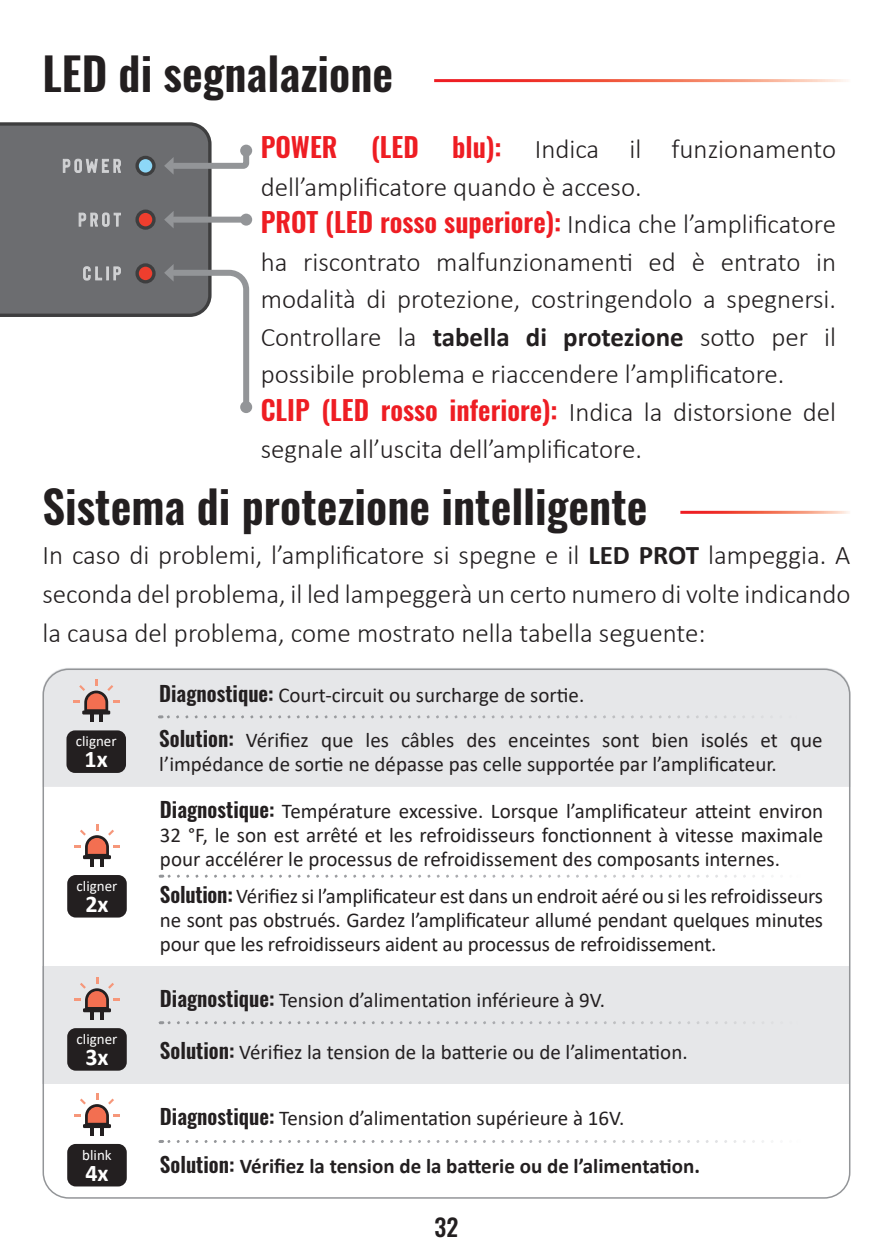
<style>
.page{position:relative;width:893px;height:1259px;background:#fff}
.page>*{position:absolute;margin:0;border:0;box-sizing:border-box;transform-origin:0 0}
.t1{font:600 45px "Oswald";color:#231f20}
.t2{font:300 27px/37.5px "Calibri";color:#231f20}
.t3{font:700 24px "Calibri";color:#fff}
.t4{font:500 24px "Oswald";color:#231f20}
.t5{font:21px/24px "Calibri";color:#231f20;text-align:justify}
.t6{font:700 21px "Calibri";color:#231f20}
.t7{font:15px "Calibri";color:#fff}
.s1{font-family:"Oswald";font-weight:600;color:#ee1d23}
.s2{font-weight:700}
.s3{font-family:"Oswald";font-weight:600}
</style>
<div class="page">
<svg style="left:0;top:122px;width:252px;height:291px"></svg>
<div style="left:240px;top:401px;width:12px;height:12px;background:#939598;border-radius:50%"></div>
<div style="left:43px;top:668px;width:807px;height:119px;background:#e6e7e9"></div>
<div style="left:43px;top:965px;width:807px;height:119px;background:#e6e7e9"></div>
<svg style="left:73px;top:679px;width:46px;height:43px;background:#c7b2ae"></svg>
<div style="left:66px;top:730px;width:60px;height:43px;background:#231f20;border-radius:9px"></div>
<svg style="left:74px;top:977px;width:46px;height:43px"></svg>
<div style="left:67px;top:1028px;width:60px;height:42px;background:#231f20;border-radius:9px"></div>
<svg style="left:74px;top:1093px;width:46px;height:42px"></svg>
<div style="left:67px;top:1144px;width:60px;height:42px;background:#231f20;border-radius:9px"></div>
<svg style="left:74px;top:824px;width:46px;height:42px"></svg>
<div style="left:67px;top:875px;width:60px;height:42px;background:#231f20;border-radius:9px"></div>
<svg style="left:168px;top:715px;width:630px;height:3px;background:#dadbdd"></svg>
<svg style="left:169px;top:874px;width:604px;height:3px"></svg>
<svg style="left:169px;top:1021px;width:586px;height:3px"></svg>
<svg style="left:169px;top:1140px;width:604px;height:3px"></svg>
<p class="t1" style="left:43px;top:42px;width:352px">LED di segnalazione</p>
<p class="t2" style="left:261px;top:130px;width:577px"><span class="s1">POWER (LED blu):</span> Indica il funzionamento dell’amplificatore quando è acceso.</p>
<p class="t2" style="left:261px;top:205px;width:577px;text-align:justify"><span class="s1">PROT (LED rosso superiore):</span> Indica che l’amplificatore ha riscontrato malfunzionamenti ed è entrato in modalità di protezione, costringendolo a spegnersi.<br>Controllare la <span class="s2">tabella di protezione</span> sotto per il possibile problema e riaccendere l’amplificatore.</p>
<p class="t2" style="left:261px;top:393px;width:577px"><span class="s1">CLIP (LED rosso inferiore):</span> Indica la distorsione del segnale all’uscita dell’amplificatore.</p>
<p class="t1" style="left:43px;top:475px;width:606px">Sistema di protezione intelligente</p>
<p class="t2" style="left:43px;top:535px;width:809px;line-height:39px;text-align:justify">In caso di problemi, l’amplificatore si spegne e il <span class="s2">LED PROT</span> lampeggia. A seconda del problema, il led lampeggerà un certo numero di volte indicando la causa del problema, come mostrato nella tabella seguente:</p>
<p class="t7" style="left:76px;top:731px;width:42px">cligner</p>
<p class="t3" style="left:85px;top:742px;width:25px">1x</p>
<p class="t7" style="left:77px;top:875px;width:42px">cligner</p>
<p class="t3" style="left:85px;top:887px;width:25px">2x</p>
<p class="t7" style="left:77px;top:1028px;width:42px">cligner</p>
<p class="t3" style="left:85px;top:1040px;width:25px">3x</p>
<p class="t7" style="left:82px;top:1144px;width:31px">blink</p>
<p class="t3" style="left:85px;top:1156px;width:25px">4x</p>
<p class="t5" style="left:159px;top:683px;width:427px"><span class="s3">Diagnostique:</span> Court-circuit ou surcharge de sortie.</p>
<p class="t5" style="left:159px;top:727px;width:665px"><span class="s3">Solution:</span> Vérifiez que les câbles des enceintes sont bien isolés et que l’impédance de sortie ne dépasse pas celle supportée par l’amplificateur.</p>
<p class="t5" style="left:160px;top:799px;width:665px"><span class="s3">Diagnostique:</span> Température excessive. Lorsque l’amplificateur atteint environ 32 °F, le son est arrêté et les refroidisseurs fonctionnent à vitesse maximale pour accélérer le processus de refroidissement des composants internes.</p>
<p class="t5" style="left:160px;top:884px;width:665px"><span class="s3">Solution:</span> Vérifiez si l’amplificateur est dans un endroit aéré ou si les refroidisseurs ne sont pas obstrués. Gardez l’amplificateur allumé pendant quelques minutes pour que les refroidisseurs aident au processus de refroidissement.</p>
<p class="t5" style="left:160px;top:988px;width:447px"><span class="s3">Diagnostique:</span> Tension d’alimentation inférieure à 9V.</p>
<p class="t5" style="left:160px;top:1039px;width:529px"><span class="s3">Solution:</span> Vérifiez la tension de la batterie ou de l’alimentation.</p>
<p class="t5" style="left:160px;top:1105px;width:466px"><span class="s3">Diagnostique:</span> Tension d’alimentation supérieure à 16V.</p>
<p class="t6" style="left:160px;top:1151px;width:542px"><span class="s3">Solution:</span> Vérifiez la tension de la batterie ou de l’alimentation.</p>
<p class="t4" style="left:435px;top:1214px;width:25px">32</p>
</div>
